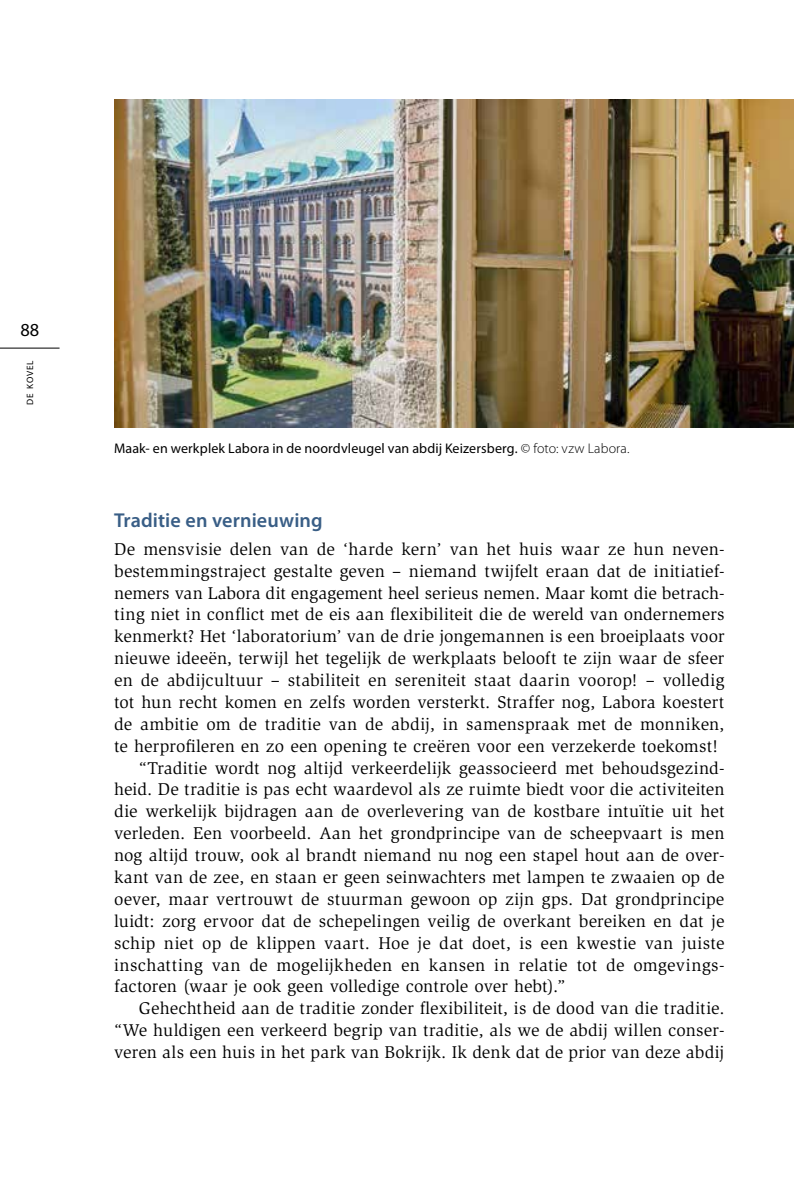
<style>
.page{position:relative;width:794px;height:1191px;background:#fff}
.page>*{position:absolute;margin:0;border:0;box-sizing:border-box;transform-origin:0 0}
.t1{font:600 20.12px "Myriad Pro";letter-spacing:.005em;color:#395e86}
.t2{font:18.38px "Myriad Pro";color:#000}
.t3{font:17.5px "Slimbach Std";letter-spacing:.01em;color:#000}
.t4{font:14px "Myriad Pro";letter-spacing:.01em;color:#000}
.t5{font:9.1px "Myriad Pro";letter-spacing:.085em;color:#000}
.s1{font-weight:300}
</style>
<div class="page">
<hr style="left:0;top:348px;width:60px;height:1px;background:#000">
<img style="left:114px;top:99px;width:680px;height:328px">
<p class="t2" style="left:20px;top:320px;width:20px">88</p>
<p class="t5" style="left:25px;top:405px;width:46px;rotate:-90deg">de kovel</p>
<p class="t4" style="left:114px;top:440px;width:517px">Maak- en werkplek Labora in de noordvleugel van abdij Keizersberg. <span class="s1">© foto: vzw Labora.</span></p>
<p class="t1" style="left:114px;top:509px;width:210px">Traditie en vernieuwing</p>
<p class="t3" style="left:114px;top:539px;width:610px">De mensvisie delen van de ‘harde kern’ van het huis waar ze hun neven-</p>
<p class="t3" style="left:114px;top:561px;width:610px">bestemmingstraject gestalte geven – niemand twijfelt eraan dat de initiatief-</p>
<p class="t3" style="left:114px;top:582px;width:612px">nemers van Labora dit engagement heel serieus nemen. Maar komt die betrach-</p>
<p class="t3" style="left:114px;top:604px;width:612px">ting niet in conflict met de eis aan flexibiliteit die de wereld van ondernemers</p>
<p class="t3" style="left:114px;top:626px;width:612px">kenmerkt? Het ‘laboratorium’ van de drie jongemannen is een broeiplaats voor</p>
<p class="t3" style="left:114px;top:648px;width:612px">nieuwe ideeën, terwijl het tegelijk de werkplaats belooft te zijn waar de sfeer</p>
<p class="t3" style="left:114px;top:670px;width:612px">en de abdijcultuur – stabiliteit en sereniteit staat daarin voorop! – volledig</p>
<p class="t3" style="left:114px;top:692px;width:612px">tot hun recht komen en zelfs worden versterkt. Straffer nog, Labora koestert</p>
<p class="t3" style="left:114px;top:714px;width:612px">de ambitie om de traditie van de abdij, in samenspraak met de monniken,</p>
<p class="t3" style="left:114px;top:736px;width:605px">te herprofileren en zo een opening te creëren voor een verzekerde toekomst!</p>
<p class="t3" style="left:139px;top:757px;width:587px">“Traditie wordt nog altijd verkeerdelijk geassocieerd met behoudsgezind-</p>
<p class="t3" style="left:114px;top:779px;width:612px">heid. De traditie is pas echt waardevol als ze ruimte biedt voor die activiteiten</p>
<p class="t3" style="left:114px;top:801px;width:612px">die werkelijk bijdragen aan de overlevering van de kostbare intuïtie uit het</p>
<p class="t3" style="left:114px;top:823px;width:612px">verleden. Een voorbeeld. Aan het grondprincipe van de scheepvaart is men</p>
<p class="t3" style="left:114px;top:845px;width:612px">nog altijd trouw, ook al brandt niemand nu nog een stapel hout aan de over-</p>
<p class="t3" style="left:114px;top:867px;width:612px">kant van de zee, en staan er geen seinwachters met lampen te zwaaien op de</p>
<p class="t3" style="left:114px;top:889px;width:612px">oever, maar vertrouwt de stuurman gewoon op zijn gps. Dat grondprincipe</p>
<p class="t3" style="left:114px;top:911px;width:612px">luidt: zorg ervoor dat de schepelingen veilig de overkant bereiken en dat je</p>
<p class="t3" style="left:114px;top:932px;width:612px">schip niet op de klippen vaart. Hoe je dat doet, is een kwestie van juiste</p>
<p class="t3" style="left:114px;top:954px;width:610px">inschatting van de mogelijkheden en kansen in relatie tot de omgevings-</p>
<p class="t3" style="left:114px;top:976px;width:452px">factoren (waar je ook geen volledige controle over hebt).”</p>
<p class="t3" style="left:139px;top:998px;width:587px">Gehechtheid aan de traditie zonder flexibiliteit, is de dood van die traditie.</p>
<p class="t3" style="left:114px;top:1020px;width:612px">“We huldigen een verkeerd begrip van traditie, als we de abdij willen conser-</p>
<p class="t3" style="left:114px;top:1042px;width:612px">veren als een huis in het park van Bokrijk. Ik denk dat de prior van deze abdij</p>
</div>
